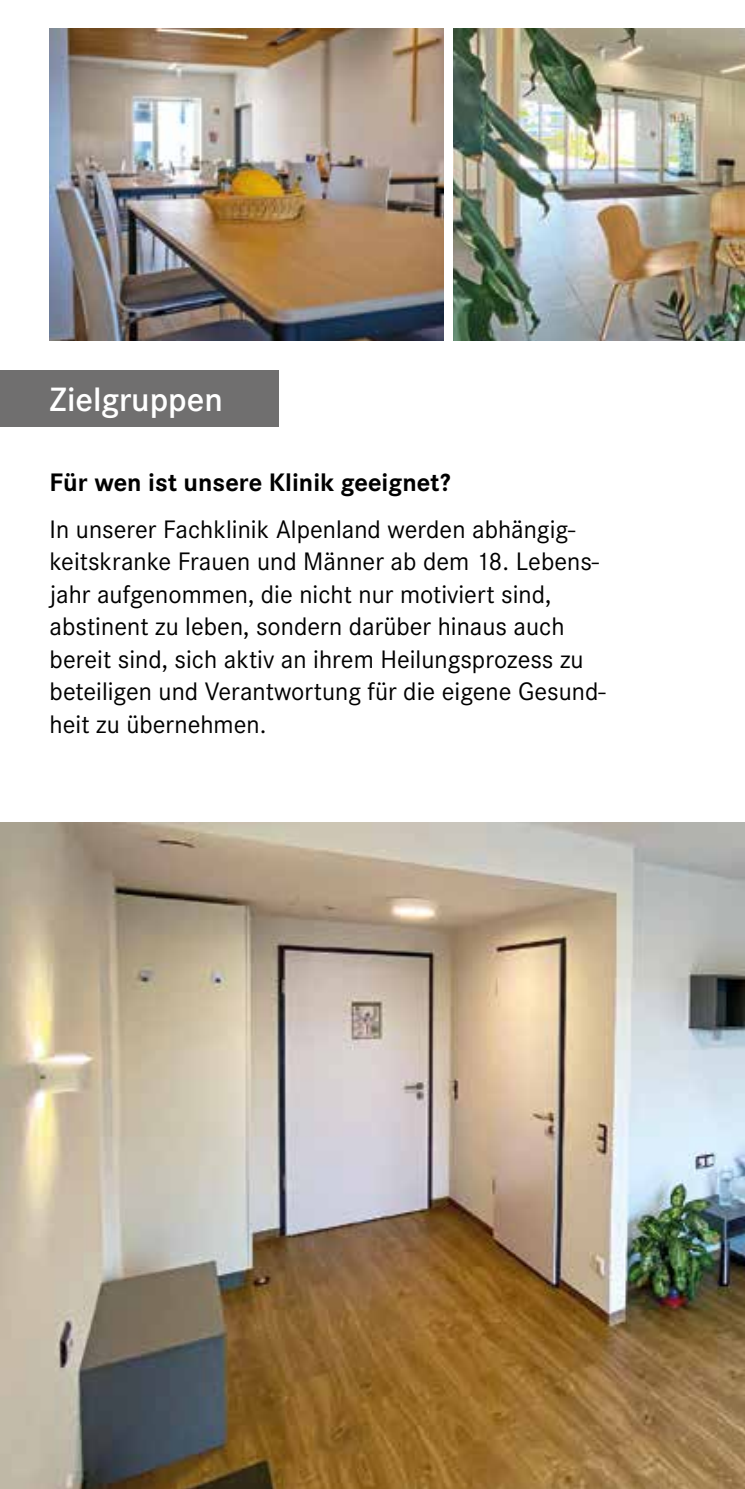
<style>
.page{position:relative;width:745px;height:1489px;background:#fff}
.page>*{position:absolute;margin:0;border:0;box-sizing:border-box;transform-origin:0 0}
.t1{font:600 35px "Corporate S";color:#fff}
.t2{font:26.25px/32.5px "Corporate S";color:#000}
.t3{font:700 26.25px "Corporate S";color:#000}
</style>
<div class="page">
<img style="left:453px;top:28px;width:291px;height:312px">
<img style="left:0;top:822px;width:744px;height:666px">
<img style="left:50px;top:28px;width:393px;height:312px">
<div style="left:0;top:370px;width:278px;height:57px;background:#706f6f"></div>
<h1 class="t1" style="left:50px;top:379px;width:174px">Zielgruppen</h1>
<p class="t3" style="left:50px;top:467px;width:402px">Für wen ist unsere Klinik geeignet?</p>
<p class="t2" style="left:50px;top:513px;width:557px">In unserer Fachklinik Alpenland werden abhängig&shy;keitskranke Frauen und Männer ab dem 18. Lebens&shy;jahr aufgenommen, die nicht nur motiviert sind, abstinent zu leben, sondern darüber hinaus auch bereit sind, sich aktiv an ihrem Heilungsprozess zu beteiligen und Verantwortung für die eigene Gesund&shy;heit zu übernehmen.</p>
</div>
